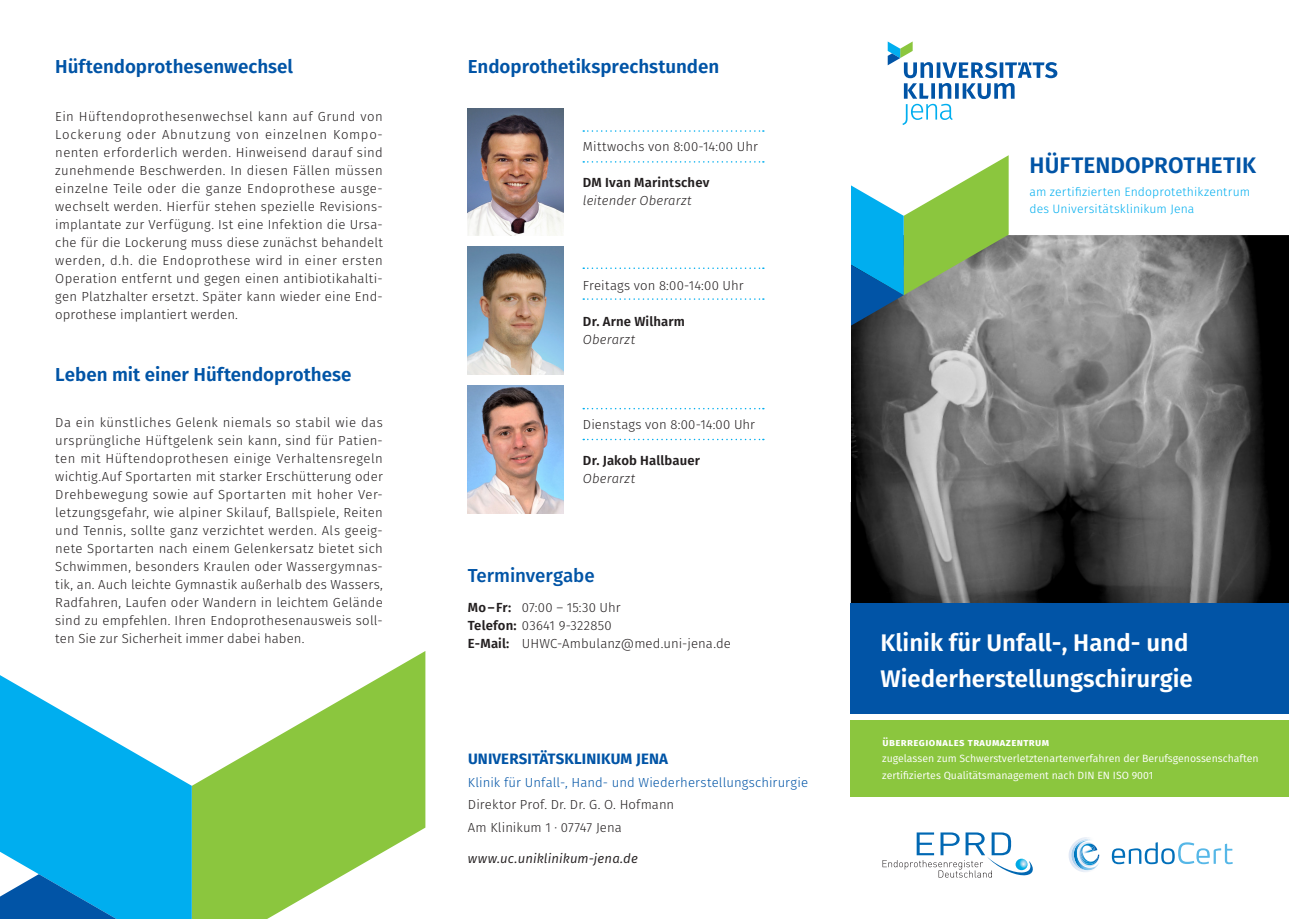
<style>
.page{position:relative;width:1289px;height:919px;background:#fff}
.page>*{position:absolute;margin:0;border:0;box-sizing:border-box;transform-origin:0 0}
.t1{font:600 24px/36px "Fira Sans";color:#fff}
.t2{font:600 22.5px "Fira Sans";letter-spacing:.005em;color:#0154a6}
.t3{font:600 18.75px "Fira Sans";color:#0154a6}
.t4{font:500 18.75px "Fira Sans";letter-spacing:-.005em;color:#0154a6}
.t5{font:700 15px "Fira Sans";letter-spacing:.01em;color:#0154a6}
.t6{font:300 13.2px/18px "Fira Sans";letter-spacing:.01em;color:#231f20;text-align:justify}
.t7{font:300 13.2px "Fira Sans";letter-spacing:.005em;color:#0154a6}
.t8{font:600 13.2px "Fira Sans";letter-spacing:.01em;color:#231f20}
.t9{font:italic 300 13.2px "Fira Sans";letter-spacing:.005em;color:#231f20}
.t10{font:italic 13.2px "Fira Sans";letter-spacing:.005em;color:#231f20}
.t11{font:300 12.15px/17.9px "Fira Sans";letter-spacing:.01em;color:#00aeef}
.t12{font:10.5px/16.5px "Fira Sans";color:#fff}
.t13{font:700 10.5px "Fira Sans";letter-spacing:.04em;color:#fff}
.s1{font-weight:600}
</style>
<div class="page">
<img style="left:850px;top:235px;width:438px;height:368px">
<svg style="left:850px;top:155px;width:158px;height:201px"></svg>
<svg style="left:887px;top:41px;width:170px;height:84px"></svg>
<svg style="left:882px;top:832px;width:150px;height:45px"></svg>
<svg style="left:1111px;top:842px;width:121px;height:22px"></svg>
<img style="left:1068px;top:847px;width:26px;height:25px">
<img style="left:1071px;top:841px;width:16px;height:29px">
<svg style="left:1076px;top:837px;width:24px;height:32px"></svg>
<div style="left:850px;top:720px;width:438px;height:77px;background:#8bc63e"></div>
<div style="left:850px;top:603px;width:438px;height:110px;background:#0154a6"></div>
<img style="left:468px;top:108px;width:95px;height:128px">
<svg style="left:583px;top:130px;width:180px;height:2px"></svg>
<svg style="left:583px;top:267px;width:180px;height:2px"></svg>
<svg style="left:583px;top:408px;width:180px;height:1px"></svg>
<svg style="left:583px;top:161px;width:180px;height:2px"></svg>
<svg style="left:583px;top:298px;width:180px;height:2px"></svg>
<svg style="left:583px;top:438px;width:180px;height:2px"></svg>
<svg style="left:192px;top:651px;width:233px;height:267px;fill:#8bc63e"></svg>
<svg style="left:0;top:675px;width:192px;height:243px"></svg>
<img style="left:468px;top:247px;width:95px;height:127px">
<img style="left:468px;top:385px;width:95px;height:128px">
<h3 class="t3" style="left:55px;top:51px;width:239px">Hüftendoprothesenwechsel</h3>
<p class="t6" style="left:55px;top:107px;width:329px">Ein Hüftendoprothesenwechsel kann auf Grund von Lockerung oder Abnutzung von einzelnen Kompo&shy;nenten erforderlich werden. Hinweisend darauf sind zunehmende Beschwerden. In diesen Fällen müssen einzelne Teile oder die ganze Endoprothese ausge&shy;wechselt werden. Hierfür stehen spezielle Revisions&shy;implantate zur Verfügung. Ist eine Infektion die Ursa&shy;che für die Lockerung muss diese zunächst behandelt werden, d.h. die Endoprothese wird in einer ersten Operation entfernt und gegen einen antibiotikahalti&shy;gen Platzhalter ersetzt. Später kann wieder eine End&shy;oprothese implantiert werden.</p>
<h3 class="t3" style="left:55px;top:359px;width:298px">Leben mit einer Hüftendoprothese</h3>
<p class="t6" style="left:55px;top:413px;width:329px">Da ein künstliches Gelenk niemals so stabil wie das ursprüngliche Hüftgelenk sein kann, sind für Patien&shy;ten mit Hüftendoprothesen einige Verhaltensregeln wichtig.Auf Sportarten mit starker Erschütterung oder Drehbewegung sowie auf Sportarten mit hoher Ver&shy;letzungsgefahr, wie alpiner Skilauf, Ballspiele, Reiten und Tennis, sollte ganz verzichtet werden. Als geeig&shy;nete Sportarten nach einem Gelenkersatz bietet sich Schwimmen, besonders Kraulen oder Wassergymnas&shy;tik, an. Auch leichte Gymnastik außerhalb des Wassers, Radfahren, Laufen oder Wandern in leichtem Gelände sind zu empfehlen. Ihren Endoprothesenausweis soll&shy;ten Sie zur Sicherheit immer dabei haben.</p>
<h3 class="t3" style="left:468px;top:51px;width:253px">Endoprothetiksprechstunden</h3>
<p class="t6" style="left:583px;top:137px;width:176px">Mittwochs von 8:00-14:00 Uhr</p>
<p class="t8" style="left:583px;top:171px;width:128px">DM Ivan Marintschev</p>
<p class="t9" style="left:583px;top:191px;width:110px">leitender Oberarzt</p>
<p class="t6" style="left:583px;top:276px;width:162px">Freitags von 8:00-14:00 Uhr</p>
<p class="t8" style="left:583px;top:310px;width:104px">Dr. Arne Wilharm</p>
<p class="t9" style="left:583px;top:330px;width:54px">Oberarzt</p>
<p class="t6" style="left:583px;top:415px;width:174px">Dienstags von 8:00-14:00 Uhr</p>
<p class="t8" style="left:583px;top:449px;width:119px">Dr. Jakob Hallbauer</p>
<p class="t9" style="left:583px;top:468px;width:54px">Oberarzt</p>
<h3 class="t4" style="left:468px;top:560px;width:128px">Terminvergabe</h3>
<p class="t6" style="left:468px;top:598px;width:264px;text-align:left"><span class="s1">Mo–Fr:</span> 07:00 – 15:30 Uhr<br><span class="s1">Telefon:</span> 03641 9-322850<br><span class="s1">E-Mail:</span> UHWC-Ambulanz@med.uni-jena.de</p>
<p class="t5" style="left:468px;top:746px;width:201px">UNIVERSITÄTSKLINIKUM JENA</p>
<p class="t7" style="left:468px;top:772px;width:341px">Klinik für Unfall-, Hand- und Wiederherstellungschirurgie</p>
<p class="t6" style="left:468px;top:793px;width:208px;line-height:22.5px">Direktor Prof. Dr. Dr. G. O. Hofmann<br>Am Klinikum 1 · 07747 Jena</p>
<p class="t10" style="left:468px;top:848px;width:171px">www.uc.uniklinikum-jena.de</p>
<h2 class="t2" style="left:1029px;top:147px;width:228px">HÜFTENDOPROTHETIK</h2>
<p class="t11" style="left:1029px;top:182px;width:222px">am zertifizierten Endoprotethikzentrum des Universitätsklinikum Jena</p>
<h1 class="t1" style="left:880px;top:623px;width:314px">Klinik für Unfall-, Hand- und<br>Wiederherstellungschirurgie</h1>
<p class="t13" style="left:882px;top:733px;width:168px">überregionales traumazentrum</p>
<p class="t12" style="left:882px;top:750px;width:378px">zugelassen zum Schwerstverletztenartenverfahren der Berufsgenossenschaften zertifiziertes Qualitätsmanagement nach DIN EN ISO 9001</p>
</div>
